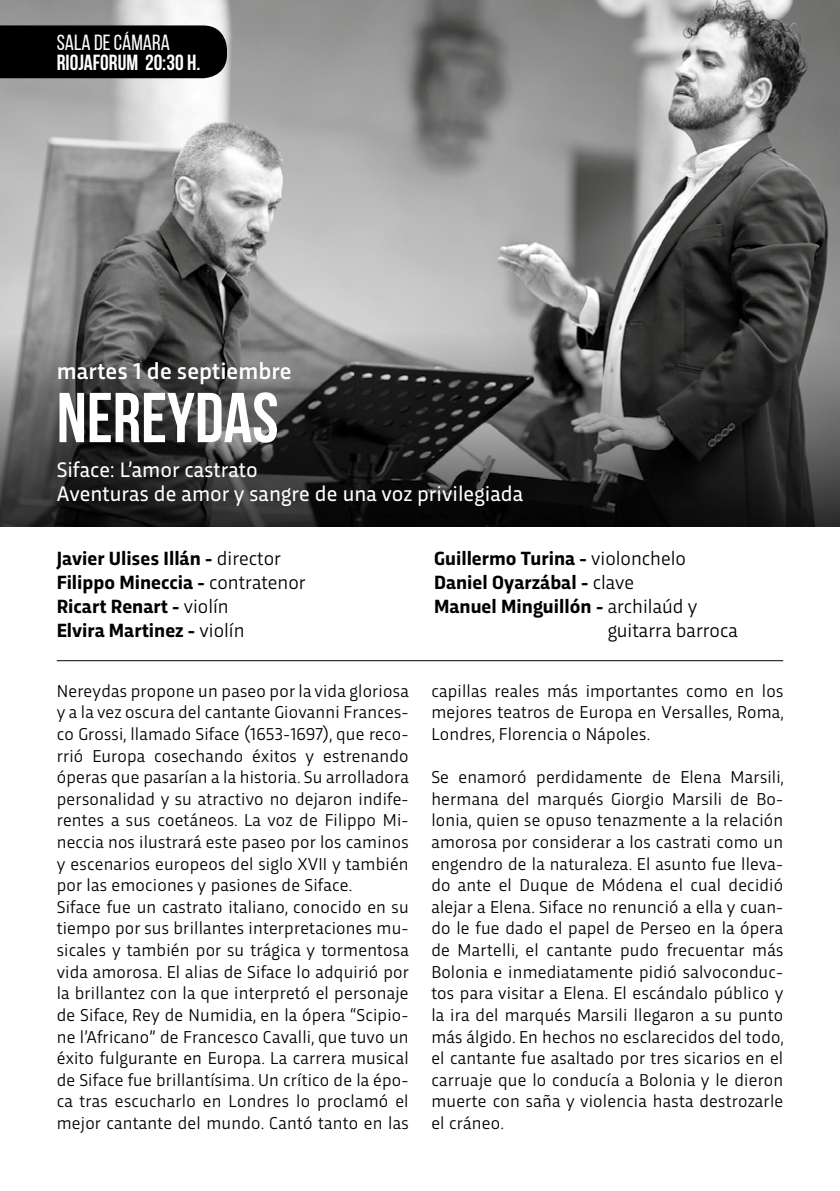
<style>
.page{position:relative;width:840px;height:1191px;background:#fff}
.page>*{position:absolute;margin:0;border:0;box-sizing:border-box;transform-origin:0 0}
.t1{font:700 70.4px "Bebas Neue";color:#fff}
.t2{font:500 24px "Trasandina";color:#fff}
.t3{font:22px/24px "Trasandina";color:#fff}
.t4{font:700 21.8px "Bebas Neue";color:#fff}
.t5{font:21.8px "Bebas Neue";color:#fff}
.t6{font:700 20px/24px "Trasandina";color:#000}
.t7{font:20px "Trasandina";color:#000}
.t8{font:18px/21.6px "Trasandina";letter-spacing:.01em;color:#000;text-align:justify}
.s1{font-weight:400}
</style>
<div class="page">
<img style="left:0;top:0;width:839px;height:320px">
<svg style="left:0;top:320px;width:839px;height:206px;background:#404040"></svg>
<div style="left:0;top:25px;width:227px;height:53px;background:#000"></div>
<hr style="left:57px;top:660px;width:725px;height:1px;background:#000">
<p class="t5" style="left:57px;top:31px;width:115px">SALA DE CÁMARA</p>
<p class="t4" style="left:57px;top:51px;width:145px">RIOJAFORUM 20:30 H.</p>
<h2 class="t2" style="left:57px;top:353px;width:236px">martes 1 de septiembre</h2>
<h1 class="t1" style="left:57px;top:379px;width:223px">NEREYDAS</h1>
<p class="t3" style="left:57px;top:456px;width:468px">Siface: L’amor castrato<br>Aventuras de amor y sangre de una voz privilegiada</p>
<p class="t6" style="left:57px;top:545px;width:250px">Javier Ulises Illán - <span class="s1">director<br></span>Filippo Mineccia - <span class="s1">contratenor<br></span>Ricart Renart - <span class="s1">violín<br></span>Elvira Martinez - <span class="s1">violín</span></p>
<p class="t6" style="left:434px;top:545px;width:253px">Guillermo Turina - <span class="s1">violonchelo</span></p>
<p class="t6" style="left:434px;top:569px;width:201px">Daniel Oyarzábal - <span class="s1">clave</span></p>
<p class="t6" style="left:434px;top:593px;width:265px">Manuel Minguillón - <span class="s1">archilaúd y</span></p>
<p class="t7" style="left:607px;top:615px;width:132px">guitarra barroca</p>
<p class="t8" style="left:57px;top:678px;width:353px;text-align:left">Nereydas propone un paseo por la vida gloriosa y a la vez oscura del cantante Giovanni Frances&shy;co Grossi, llamado Siface (1653-1697), que reco&shy;rrió Europa cosechando éxitos y estrenando óperas que pasarían a la historia. Su arrolladora personalidad y su atractivo no dejaron indife&shy;rentes a sus coetáneos. La voz de Filippo Mi&shy;neccia nos ilustrará este paseo por los caminos y escenarios europeos del siglo XVII y también por las emociones y pasiones de Siface.<br>Siface fue un castrato italiano, conocido en su tiempo por sus brillantes interpretaciones mu&shy;sicales y también por su trágica y tormentosa vida amorosa. El alias de Siface lo adquirió por la brillantez con la que interpretó el personaje de Siface, Rey de Numidia, en la ópera “Scipio&shy;ne l’Africano” de Francesco Cavalli, que tuvo un éxito fulgurante en Europa. La carrera musical de Siface fue brillantísima. Un crítico de la épo&shy;ca tras escucharlo en Londres lo proclamó el mejor cantante del mundo. Cantó tanto en las</p>
<p class="t8" style="left:431px;top:678px;width:354px">capillas reales más importantes como en los mejores teatros de Europa en Versalles, Roma, Londres, Florencia o Nápoles.</p>
<p class="t8" style="left:431px;top:765px;width:354px">Se enamoró perdidamente de Elena Marsili, hermana del marqués Giorgio Marsili de Bo&shy;lonia, quien se opuso tenazmente a la relación amorosa por considerar a los castrati como un engendro de la naturaleza. El asunto fue lleva&shy;do ante el Duque de Módena el cual decidió alejar a Elena. Siface no renunció a ella y cuan&shy;do le fue dado el papel de Perseo en la ópera de Martelli, el cantante pudo frecuentar más Bolonia e inmediatamente pidió salvoconduc&shy;tos para visitar a Elena. El escándalo público y la ira del marqués Marsili llegaron a su punto más álgido. En hechos no esclarecidos del todo, el cantante fue asaltado por tres sicarios en el carruaje que lo conducía a Bolonia y le dieron muerte con saña y violencia hasta destrozarle el cráneo.</p>
</div>
